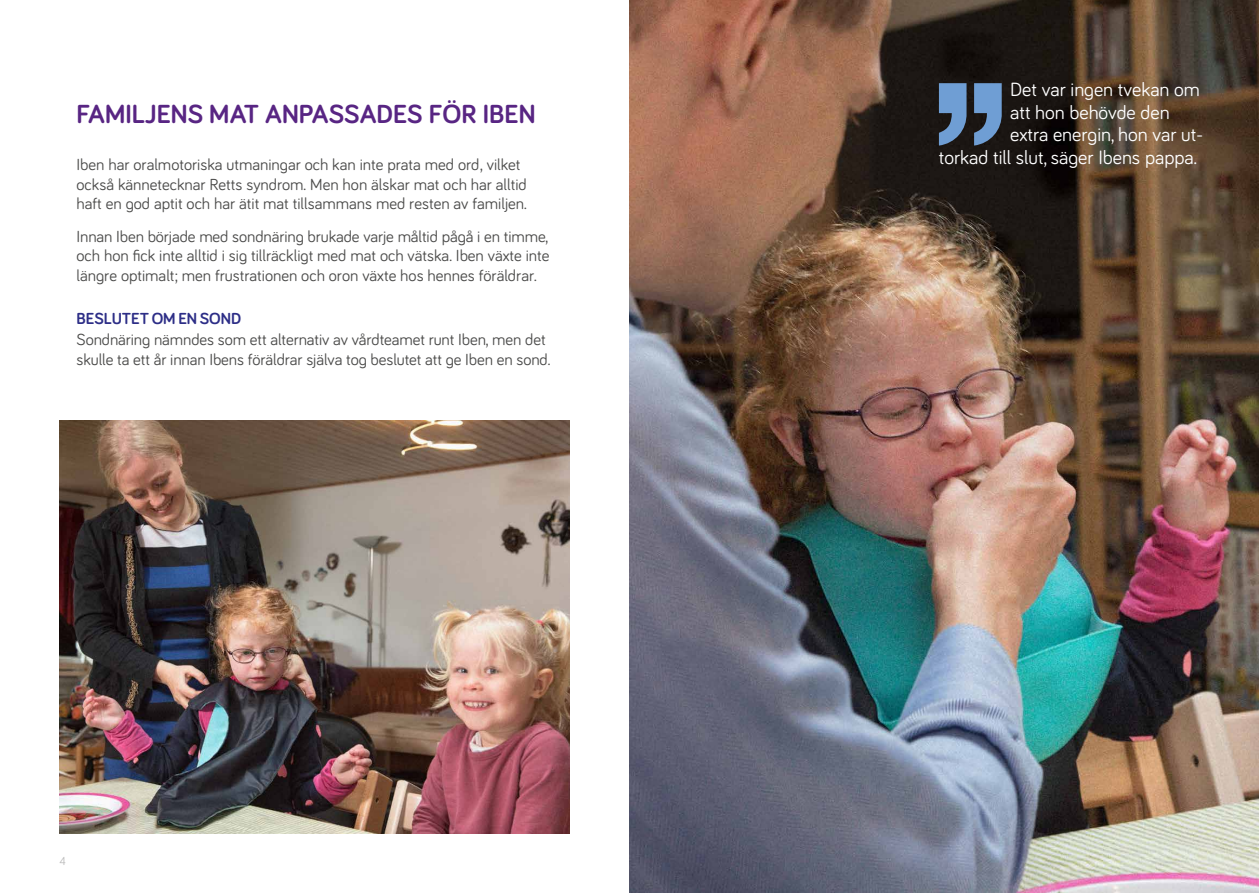
<style>
.page{position:relative;width:1259px;height:893px;background:#fff}
.page>*{position:absolute;margin:0;border:0;box-sizing:border-box;transform-origin:0 0}
.t1{font:700 27px "Bariol";color:#582583}
.t2{font:19.8px "Bariol";color:#fff}
.t3{font:16.5px/19.5px "Bariol";color:#4a4a49}
.t4{font:700 16.5px "Bariol";letter-spacing:-.005em;color:#2d2e87}
.t5{font:12px "Bariol";color:#bcbcbc}
</style>
<div class="page">
<img style="left:629px;top:0;width:630px;height:893px">
<svg style="left:939px;top:83px;width:63px;height:63px;background:#527093"></svg>
<img style="left:60px;top:420px;width:510px;height:413px">
<h1 class="t1" style="left:77px;top:96px;width:460px">FAMILJENS MAT ANPASSADES FÖR IBEN</h1>
<p class="t3" style="left:77px;top:154px;width:452px">Iben har oralmotoriska utmaningar och kan inte prata med ord, vilket också kännetecknar Retts syndrom. Men hon älskar mat och har alltid haft en god aptit och har ätit mat tillsammans med resten av familjen.</p>
<p class="t3" style="left:77px;top:226px;width:474px;text-align:justify">Innan Iben började med sondnäring brukade varje måltid pågå i en timme, och hon fick inte alltid i sig tillräckligt med mat och vätska. Iben växte inte längre optimalt; men frustrationen och oron växte hos hennes föräldrar.</p>
<p class="t4" style="left:77px;top:307px;width:166px">BESLUTET OM EN SOND</p>
<p class="t3" style="left:77px;top:329px;width:475px">Sondnäring nämndes som ett alternativ av vårdteamet runt Iben, men det skulle ta ett år innan Ibens föräldrar själva tog beslutet att ge Iben en sond.</p>
<p class="t5" style="left:60px;top:853px;width:8px">4</p>
<p class="t2" style="left:1010px;top:76px;width:191px">Det var ingen tvekan om</p>
<p class="t2" style="left:1010px;top:99px;width:161px">att hon behövde den</p>
<p class="t2" style="left:1010px;top:121px;width:195px">extra energin, hon var ut-</p>
<p class="t2" style="left:939px;top:144px;width:259px">torkad till slut, säger Ibens pappa.</p>
</div>
